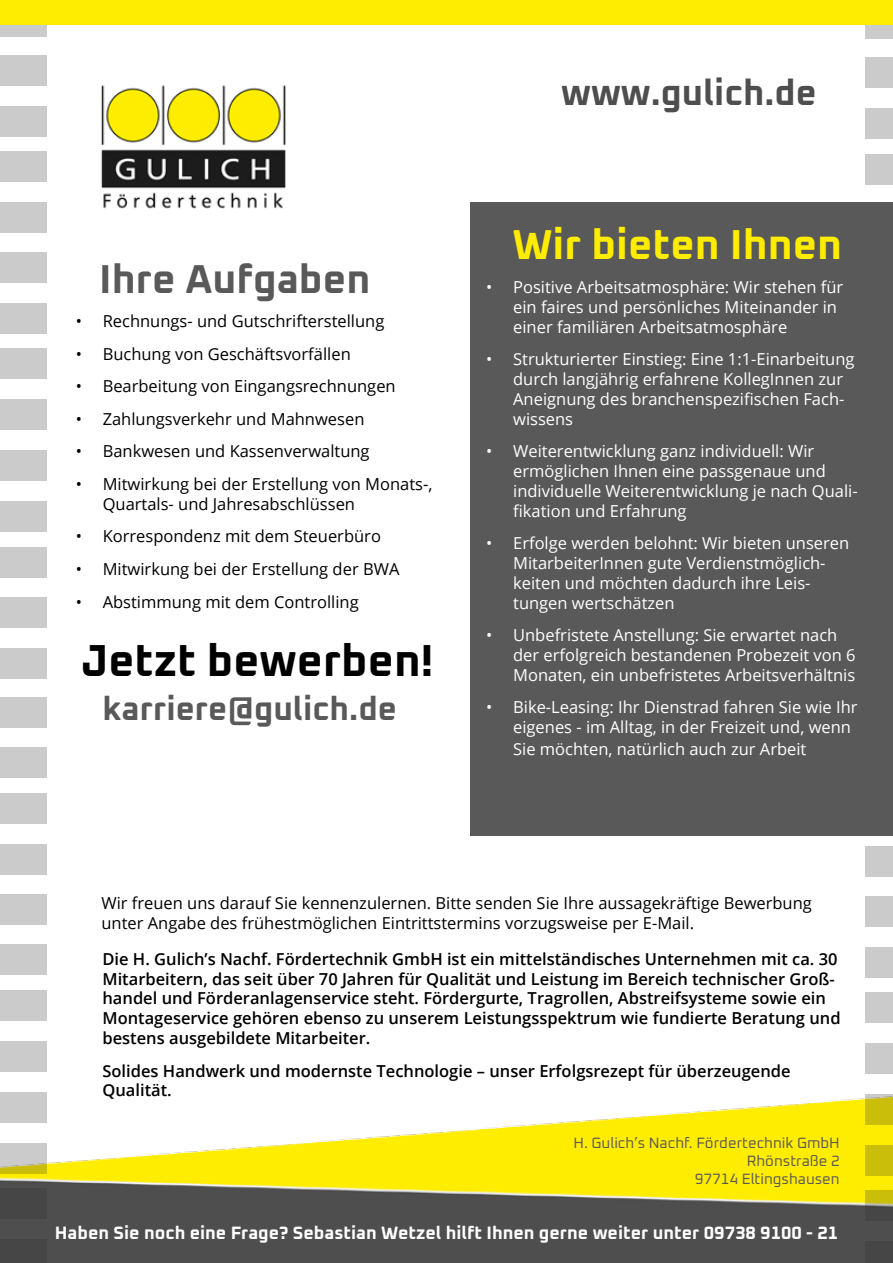
<style>
.page{position:relative;width:893px;height:1263px;background:#fff}
.page>*{position:absolute;margin:0;border:0;box-sizing:border-box;transform-origin:0 0}
.t1{font:700 45px "Oxanium";color:#000}
.t2{font:700 42px "Oxanium";color:#feed01}
.t3{font:700 40.5px "Oxanium";color:#595959}
.t4{font:700 36px "Oxanium";color:#4e4e4e}
.t5{font:700 33px "Oxanium";color:#595959}
.t6{font:700 18px "Oxanium";color:#fff}
.t7{font:16.5px/19.8px "Open Sans";color:#fff}
.t8{font:16.5px/19.8px "Open Sans";color:#000}
.t9{font:600 16.5px/19.8px "Open Sans";color:#000}
.t10{font:15px/18px "Oxanium";color:#5b5959;text-align:right}
</style>
<div class="page">
<img style="left:0;top:1071px;width:893px;height:192px">
<div style="left:865px;top:58px;width:28px;height:30px;background:#cbcbcb"></div>
<div style="left:865px;top:108px;width:28px;height:31px;background:#cbcbcb"></div>
<div style="left:865px;top:154px;width:28px;height:30px;background:#cbcbcb"></div>
<div style="left:865px;top:9px;width:28px;height:30px;background:linear-gradient(to right,#cbcbcb,#cbcbcb)"></div>
<div style="left:865px;top:846px;width:28px;height:30px;background:#cbcbcb"></div>
<div style="left:865px;top:896px;width:28px;height:31px;background:#cbcbcb"></div>
<div style="left:865px;top:947px;width:28px;height:30px;background:#cbcbcb"></div>
<div style="left:865px;top:992px;width:28px;height:31px;background:#cbcbcb"></div>
<div style="left:865px;top:1043px;width:28px;height:30px;background:#cbcbcb"></div>
<svg style="left:865px;top:1094px;width:28px;height:31px"></svg>
<div style="left:865px;top:1145px;width:28px;height:30px;background:#cbbe0b"></div>
<svg style="left:865px;top:1190px;width:28px;height:31px"></svg>
<div style="left:865px;top:1241px;width:28px;height:22px;background:#464646"></div>
<div style="left:470px;top:202px;width:423px;height:634px;background:#595959"></div>
<div style="left:0;top:56px;width:47px;height:30px;background:#cbcbcb"></div>
<div style="left:0;top:106px;width:47px;height:30px;background:#cbcbcb"></div>
<div style="left:0;top:152px;width:47px;height:30px;background:#cbcbcb"></div>
<div style="left:0;top:202px;width:47px;height:31px;background:#cbcbcb"></div>
<div style="left:0;top:253px;width:47px;height:30px;background:#cbcbcb"></div>
<div style="left:0;top:303px;width:47px;height:30px;background:#cbcbcb"></div>
<div style="left:0;top:349px;width:47px;height:30px;background:#cbcbcb"></div>
<div style="left:0;top:399px;width:47px;height:31px;background:#cbcbcb"></div>
<div style="left:0;top:451px;width:47px;height:30px;background:#cbcbcb"></div>
<div style="left:0;top:501px;width:47px;height:31px;background:#cbcbcb"></div>
<div style="left:0;top:547px;width:47px;height:30px;background:#cbcbcb"></div>
<div style="left:0;top:597px;width:47px;height:31px;background:#cbcbcb"></div>
<svg style="left:0;top:24px;width:47px;height:13px"></svg>
<div style="left:0;top:697px;width:47px;height:31px;background:#cbcbcb"></div>
<div style="left:0;top:748px;width:47px;height:30px;background:#cbcbcb"></div>
<div style="left:0;top:793px;width:47px;height:31px;background:#cbcbcb"></div>
<div style="left:0;top:844px;width:47px;height:30px;background:#cbcbcb"></div>
<div style="left:0;top:894px;width:47px;height:31px;background:#cbcbcb"></div>
<div style="left:0;top:945px;width:47px;height:30px;background:#cbcbcb"></div>
<div style="left:0;top:990px;width:47px;height:31px;background:#cbcbcb"></div>
<div style="left:0;top:1041px;width:47px;height:30px;background:#cbcbcb"></div>
<div style="left:0;top:1092px;width:47px;height:31px;background:#cbcbcb"></div>
<svg style="left:0;top:1143px;width:47px;height:30px"></svg>
<div style="left:0;top:1188px;width:47px;height:31px;background:#464646"></div>
<div style="left:0;top:1239px;width:47px;height:24px;background:#464646"></div>
<div style="left:0;top:648px;width:47px;height:30px;background:#cbcbcb"></div>
<img style="left:101px;top:85px;width:185px;height:124px">
<div style="left:0;top:0;width:893px;height:24px;background:#feed01"></div>
<h3 class="t4" style="left:561px;top:69px;width:257px">www.gulich.de</h3>
<h3 class="t3" style="left:99px;top:253px;width:273px">Ihre Aufgaben</h3>
<p class="t8" style="left:76px;top:311px;width:310px">• Rechnungs- und Gutschrifterstellung</p>
<p class="t8" style="left:76px;top:343px;width:277px">• Buchung von Geschäftsvorfällen</p>
<p class="t8" style="left:76px;top:376px;width:322px">• Bearbeitung von Eingangsrechnungen</p>
<p class="t8" style="left:76px;top:409px;width:290px">• Zahlungsverkehr und Mahnwesen</p>
<p class="t8" style="left:76px;top:441px;width:295px">• Bankwesen und Kassenverwaltung</p>
<p class="t8" style="left:103px;top:474px;width:331px;text-indent:-27px">• Mitwirkung bei der Erstellung von Monats-,<br>Quartals- und Jahresabschlüssen</p>
<p class="t8" style="left:76px;top:526px;width:307px">• Korrespondenz mit dem Steuerbüro</p>
<p class="t8" style="left:76px;top:559px;width:325px">• Mitwirkung bei der Erstellung der BWA</p>
<p class="t8" style="left:76px;top:591px;width:285px">• Abstimmung mit dem Controlling</p>
<h1 class="t1" style="left:81px;top:631px;width:354px">Jetzt bewerben!</h1>
<h3 class="t5" style="left:102px;top:688px;width:296px">karriere@gulich.de</h3>
<h2 class="t2" style="left:512px;top:217px;width:331px">Wir bieten Ihnen</h2>
<p class="t7" style="left:513px;top:277px;width:332px;text-indent:-27px">• Positive Arbeitsatmosphäre: Wir stehen für ein faires und persönliches Miteinander in einer familiären Arbeitsatmosphäre</p>
<p class="t7" style="left:513px;top:349px;width:343px;text-indent:-27px">• Strukturierter Einstieg: Eine 1:1-Einarbeitung durch langjährig erfahrene KollegInnen zur Aneignung des branchenspezifischen Fach&shy;wissens</p>
<p class="t7" style="left:513px;top:441px;width:346px;text-indent:-27px">• Weiterentwicklung ganz individuell: Wir ermöglichen Ihnen eine passgenaue und individuelle Weiterentwicklung je nach Quali&shy;fikation und Erfahrung</p>
<p class="t7" style="left:513px;top:533px;width:338px;text-indent:-27px">• Erfolge werden belohnt: Wir bieten unseren MitarbeiterInnen gute Verdienstmöglich&shy;keiten und möchten dadurch ihre Leis&shy;tungen wertschätzen</p>
<p class="t7" style="left:513px;top:625px;width:344px;text-indent:-27px">• Unbefristete Anstellung: Sie erwartet nach der erfolgreich bestandenen Probezeit von 6<br>Monaten, ein unbefristetes Arbeitsverhältnis</p>
<p class="t7" style="left:513px;top:697px;width:346px;text-indent:-27px">• Bike-Leasing: Ihr Dienstrad fahren Sie wie Ihr eigenes - im Alltag, in der Freizeit und, wenn</p>
<p class="t7" style="left:513px;top:738px;width:295px">Sie möchten, natürlich auch zur Arbeit</p>
<p class="t8" style="left:101px;top:892px;width:712px">Wir freuen uns darauf Sie kennenzulernen. Bitte senden Sie Ihre aussagekräftige Bewerbung unter Angabe des frühestmöglichen Eintrittstermins vorzugsweise per E-Mail.</p>
<p class="t9" style="left:102px;top:948px;width:740px">Die H. Gulich’s Nachf. Fördertechnik GmbH ist ein mittelständisches Unternehmen mit ca. 30<br>Mitarbeitern, das seit über 70 Jahren für Qualität und Leistung im Bereich technischer Groß&shy;handel und Förderanlagenservice steht. Fördergurte, Tragrollen, Abstreifsysteme sowie ein Montageservice gehören ebenso zu unserem Leistungsspektrum wie fundierte Beratung und bestens ausgebildete Mitarbeiter.</p>
<p class="t9" style="left:102px;top:1060px;width:690px">Solides Handwerk und modernste Technologie – unser Erfolgsrezept für überzeugende<br>Qualität.</p>
<p class="t10" style="left:574px;top:1133px;width:268px">H. Gulich’s Nachf. Fördertechnik GmbH<br>Rhönstraße 2<br>97714 Eltingshausen</p>
<p class="t6" style="left:55px;top:1221px;width:785px">Haben Sie noch eine Frage? Sebastian Wetzel hilft Ihnen gerne weiter unter 09738 9100 - 21</p>
</div>
